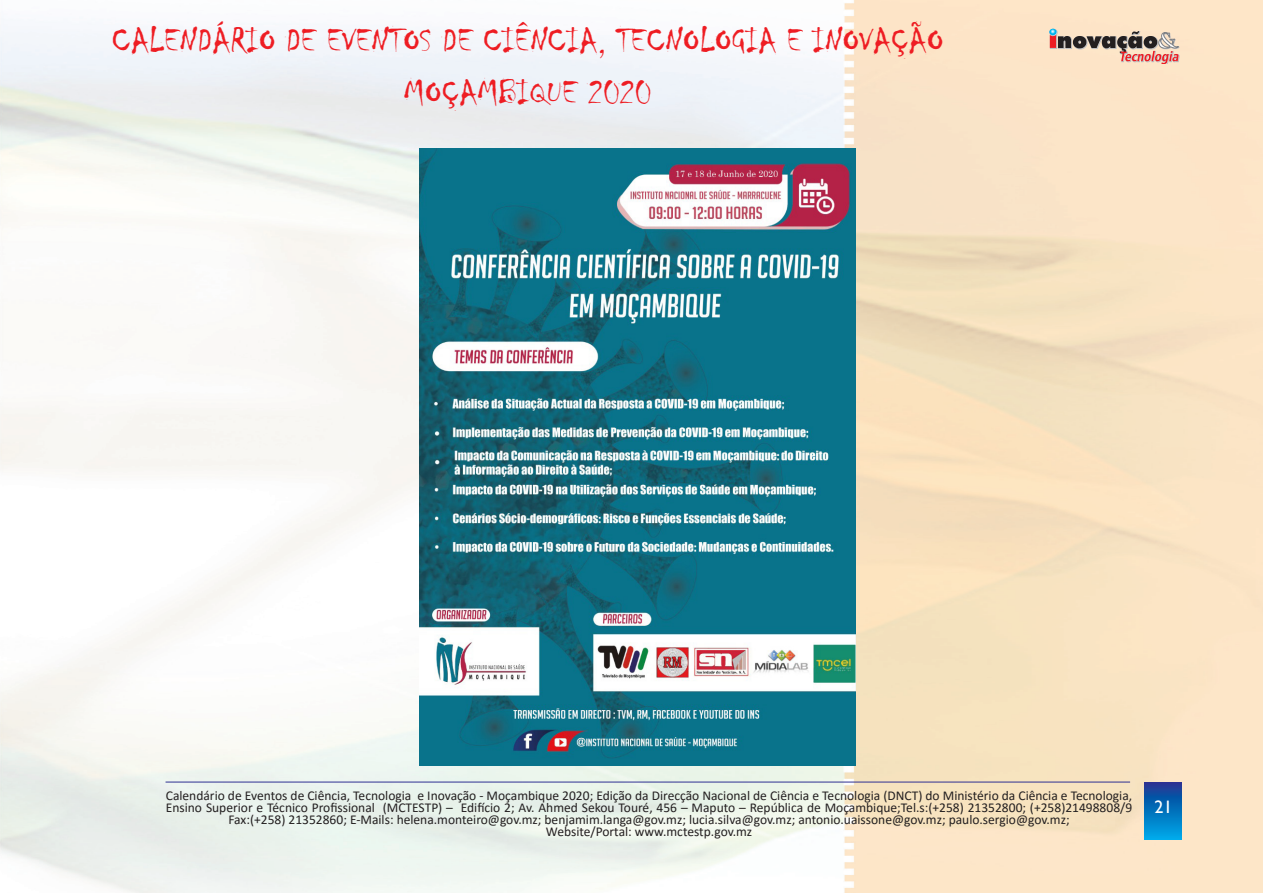
<style>
.page{position:relative;width:1263px;height:893px;background:#fff}
.page>*{position:absolute;margin:0;border:0;box-sizing:border-box;transform-origin:0 0}
.t1{font:36.3px/52.5px "Chiller";color:#ee1d23;text-align:center}
.t2{font:18px "Gill Sans";color:#fff}
.t3{font:13.5px/12px "Calibri";color:#231f20;text-align:center}
</style>
<div class="page">
<img style="left:0;top:0;width:1263px;height:893px">
<svg style="left:1145px;top:782px;width:36px;height:58px;background:#0770bc"></svg>
<hr style="left:166px;top:782px;width:964px;height:1px;background:#2e3092">
<svg style="left:1049px;top:29px;width:130px;height:35px;background:#c5a999"></svg>
<img style="left:420px;top:149px;width:436px;height:616px">
<h1 class="t1" style="left:112px;top:16px;width:833px">CALENDÁRIO DE EVENTOS DE CIÊNCIA, TECNOLOGIA E INOVAÇÃO<br>MOÇAMBIQUE 2020</h1>
<p class="t3" style="left:166px;top:789px;width:968px">Calendário de Eventos de Ciência, Tecnologia e Inovação - Moçambique 2020; Edição da Direcção Nacional de Ciência e Tecnologia (DNCT) do Ministério da Ciência e Tecnologia, Ensino Superior e Técnico Profissional (MCTESTP) – Edifício 2; Av. Ahmed Sekou Touré, 456 – Maputo – República de Moçambique;Tel.s:(+258) 21352800; (+258)21498808/9<br>Fax:(+258) 21352860; E-Mails: helena.monteiro@gov.mz; benjamim.langa@gov.mz; lucia.silva@gov.mz; antonio.uaissone@gov.mz; paulo.sergio@gov.mz;<br>Website/Portal: www.mctestp.gov.mz</p>
<h2 class="t2" style="left:1154px;top:796px;width:19px">21</h2>
</div>
